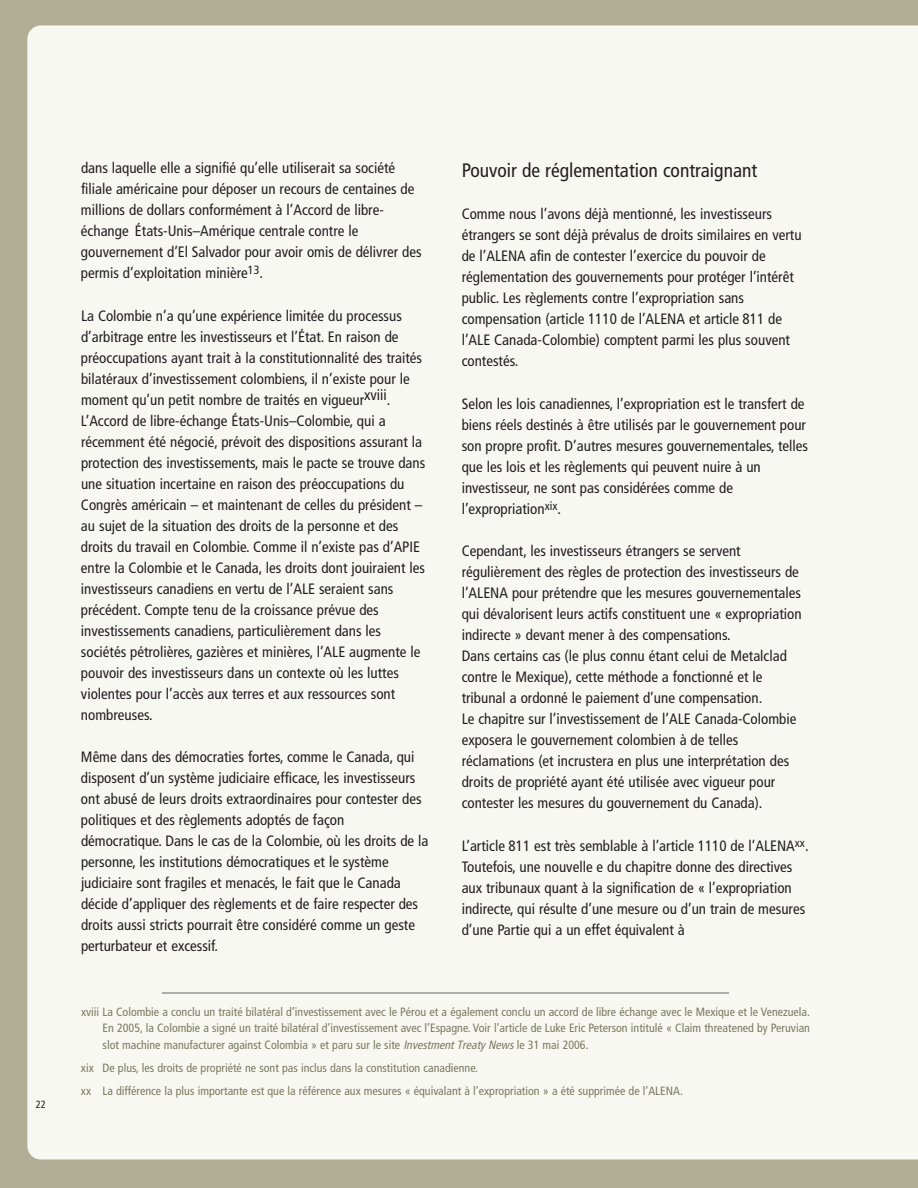
<style>
.page{position:relative;width:918px;height:1188px;background:#b2ae95}
.page>*{position:absolute;margin:0;border:0;box-sizing:border-box;transform-origin:0 0}
.t1{font:condensed 19.5px "Frutiger";color:#231f20}
.t2{font:condensed 15px/21px "Frutiger";color:#231f20}
.t3{font:condensed 12px/16.5px "Frutiger";color:#797a5f;text-align:justify}
.t4{font:condensed 10.5px "Frutiger";color:#231f20}
.s1{font-style:italic}
</style>
<div class="page">
<div style="left:27px;top:25px;width:891px;height:1134px;background:#f8f8f2"></div>
<hr style="left:162px;top:992px;width:567px;height:2px;background:#939598">
<p class="t4" style="left:36px;top:1100px;width:12px">22</p>
<p class="t2" style="left:81px;top:159px;width:342px">dans laquelle elle a signifié qu’elle utiliserait sa société filiale américaine pour déposer un recours de centaines de millions de dollars conformément à l’Accord de libre&shy;échange États-Unis–Amérique centrale contre le gouvernement d’El Salvador pour avoir omis de délivrer des permis d’exploitation minière<sup>13</sup>.</p>
<p class="t2" style="left:81px;top:306px;width:346px">La Colombie n’a qu’une expérience limitée du processus d’arbitrage entre les investisseurs et l’État. En raison de préoccupations ayant trait à la constitutionnalité des traités bilatéraux d’investissement colombiens, il n’existe pour le moment qu’un petit nombre de traités en vigueurxviii.<br>L’Accord de libre-échange États-Unis–Colombie, qui a récemment été négocié, prévoit des dispositions assurant la protection des investissements, mais le pacte se trouve dans une situation incertaine en raison des préoccupations du Congrès américain – et maintenant de celles du président – au sujet de la situation des droits de la personne et des droits du travail en Colombie. Comme il n’existe pas d’APIE entre la Colombie et le Canada, les droits dont jouiraient les investisseurs canadiens en vertu de l’ALE seraient sans précédent. Compte tenu de la croissance prévue des investissements canadiens, particulièrement dans les sociétés pétrolières, gazières et minières, l’ALE augmente le pouvoir des investisseurs dans un contexte où les luttes violentes pour l’accès aux terres et aux ressources sont nombreuses.</p>
<p class="t2" style="left:81px;top:748px;width:349px">Même dans des démocraties fortes, comme le Canada, qui disposent d’un système judiciaire efficace, les investisseurs ont abusé de leurs droits extraordinaires pour contester des politiques et des règlements adoptés de façon démocratique. Dans le cas de la Colombie, où les droits de la personne, les institutions démocratiques et le système judiciaire sont fragiles et menacés, le fait que le Canada décide d’appliquer des règlements et de faire respecter des droits aussi stricts pourrait être considéré comme un geste perturbateur et excessif.</p>
<h1 class="t1" style="left:462px;top:162px;width:297px">Pouvoir de réglementation contraignant</h1>
<p class="t2" style="left:462px;top:205px;width:341px">Comme nous l’avons déjà mentionné, les investisseurs étrangers se sont déjà prévalus de droits similaires en vertu de l’ALENA afin de contester l’exercice du pouvoir de réglementation des gouvernements pour protéger l’intérêt public. Les règlements contre l’expropriation sans compensation (article 1110 de l’ALENA et article 811 de l’ALE Canada-Colombie) comptent parmi les plus souvent contestés.</p>
<p class="t2" style="left:462px;top:394px;width:348px">Selon les lois canadiennes, l’expropriation est le transfert de biens réels destinés à être utilisés par le gouvernement pour son propre profit. D’autres mesures gouvernementales, telles que les lois et les règlements qui peuvent nuire à un investisseur, ne sont pas considérées comme de l’expropriation<sup>xix</sup>.</p>
<p class="t2" style="left:462px;top:542px;width:342px">Cependant, les investisseurs étrangers se servent régulièrement des règles de protection des investisseurs de l’ALENA pour prétendre que les mesures gouvernementales qui dévalorisent leurs actifs constituent une « expropriation indirecte » devant mener à des compensations.<br>Dans certains cas (le plus connu étant celui de Metalclad contre le Mexique), cette méthode a fonctionné et le tribunal a ordonné le paiement d’une compensation.<br>Le chapitre sur l’investissement de l’ALE Canada-Colombie exposera le gouvernement colombien à de telles réclamations (et incrustera en plus une interprétation des droits de propriété ayant été utilisée avec vigueur pour contester les mesures du gouvernement du Canada).</p>
<p class="t2" style="left:462px;top:837px;width:348px">L’article 811 est très semblable à l’article 1110 de l’ALENA<sup>xx</sup>.<br>Toutefois, une nouvelle e du chapitre donne des directives aux tribunaux quant à la signification de « l’expropriation indirecte, qui résulte d’une mesure ou d’un train de mesures d’une Partie qui a un effet équivalent à</p>
<p class="t3" style="left:103px;top:1004px;width:709px;text-indent:-22px">xviii La Colombie a conclu un traité bilatéral d’investissement avec le Pérou et a également conclu un accord de libre échange avec le Mexique et le Venezuela.<br>En 2005, la Colombie a signé un traité bilatéral d’investissement avec l’Espagne. Voir l’article de Luke Eric Peterson intitulé « Claim threatened by Peruvian slot machine manufacturer against Colombia » et paru sur le site <span class="s1">InvestmentTreaty News</span>le 31 mai 2006.</p>
<p class="t3" style="left:81px;top:1057px;width:603px;line-height:23px">xix De plus, les droits de propriété ne sont pas inclus dans la constitution canadienne.<br>xx La différence la plus importante est que la référence aux mesures « équivalant à l’expropriation » a été supprimée de l’ALENA.</p>
</div>
